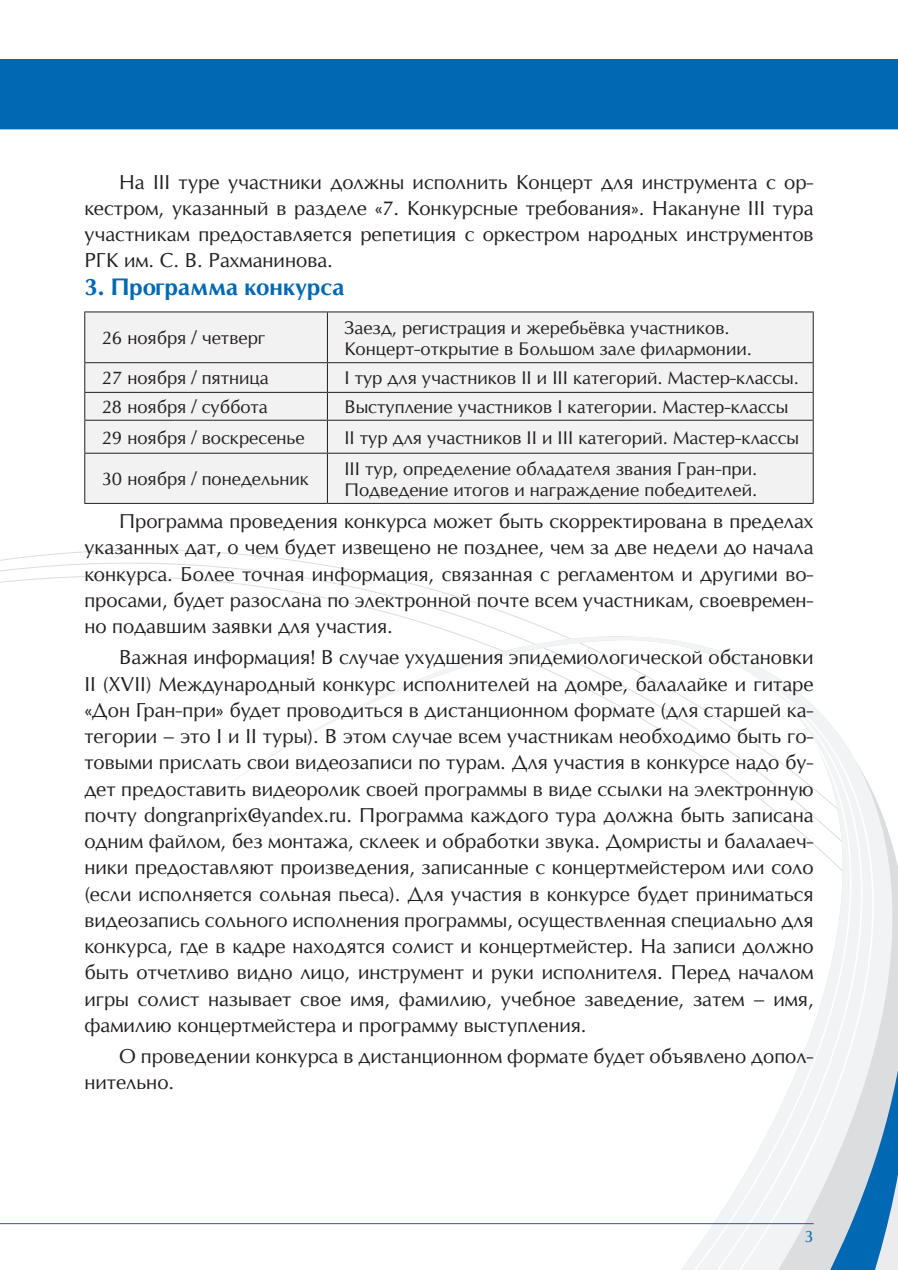
<style>
.page{position:relative;width:898px;height:1270px;background:#fff}
.page>*{position:absolute;margin:0;border:0;box-sizing:border-box;transform-origin:0 0}
.t1{font:700 22.75px "Opium New C";color:#0168b3}
.основной{font:19.25px/26.2px "Opium New C";color:#231f20;text-align:justify}
.Body_Text_Indent_2{font:17.5px "Opium New C";color:#231f20}
.основной-2{font:17.5px "Opium New C";color:#231f20}
.t2{font:15.75px "Opium New C";color:#0168b3}
</style>
<div class="page">
<svg style="left:465px;top:637px;width:428px;height:633px"></svg>
<svg style="left:26px;top:649px;width:848px;height:621px"></svg>
<hr style="left:0;top:1223px;width:814px;height:1px;background:#0168b3">
<div style="left:0;top:59px;width:898px;height:70px;background:#0168b3"></div>
<div style="left:85px;top:312px;width:728px;height:191px;background:#f2f2f2"></div>
<hr style="left:84px;top:311px;width:243px;height:1px;background:#231f20">
<hr style="left:84px;top:312px;width:1px;height:50px;background:#231f20">
<hr style="left:327px;top:311px;width:487px;height:1px;background:#231f20">
<hr style="left:327px;top:312px;width:1px;height:50px;background:#231f20">
<hr style="left:813px;top:312px;width:1px;height:50px;background:#231f20">
<hr style="left:84px;top:362px;width:243px;height:1px;background:#231f20">
<hr style="left:327px;top:362px;width:487px;height:1px;background:#231f20">
<hr style="left:84px;top:392px;width:243px;height:1px;background:#231f20">
<svg style="left:84px;top:363px;width:1px;height:57px"></svg>
<hr style="left:327px;top:392px;width:487px;height:1px;background:#231f20">
<svg style="left:327px;top:363px;width:1px;height:57px"></svg>
<svg style="left:813px;top:363px;width:1px;height:57px"></svg>
<hr style="left:84px;top:420px;width:243px;height:1px;background:#231f20">
<hr style="left:84px;top:421px;width:1px;height:32px;background:#231f20">
<hr style="left:327px;top:420px;width:487px;height:1px;background:#231f20">
<hr style="left:327px;top:421px;width:1px;height:32px;background:#231f20">
<hr style="left:813px;top:421px;width:1px;height:32px;background:#231f20">
<hr style="left:84px;top:453px;width:243px;height:1px;background:#231f20">
<hr style="left:84px;top:454px;width:1px;height:49px;background:#231f20">
<hr style="left:327px;top:453px;width:487px;height:1px;background:#231f20">
<hr style="left:327px;top:454px;width:1px;height:49px;background:#231f20">
<hr style="left:813px;top:454px;width:1px;height:49px;background:#231f20">
<hr style="left:84px;top:503px;width:243px;height:1px;background:#231f20">
<hr style="left:327px;top:503px;width:487px;height:1px;background:#231f20">
<p class="основной" style="left:84px;top:168px;width:731px;text-indent:35px">На III туре участники должны исполнить Концерт для инструмента с ор&shy;кестром, указанный в разделе «7. Конкурсные требования». Накануне III тура участникам предоставляется репетиция с оркестром народных инструментов РГК им. С. В. Рахманинова.</p>
<p class="t1" style="left:84px;top:273px;width:262px">3. Программа конкурса</p>
<p class="Body_Text_Indent_2" style="left:102px;top:327px;width:165px">26 ноября / четверг</p>
<p class="Body_Text_Indent_2" style="left:344px;top:317px;width:387px">Заезд, регистрация и жеребьёвка участников.</p>
<p class="Body_Text_Indent_2" style="left:344px;top:338px;width:409px">Концерт-открытие в Большом зале филармонии.</p>
<p class="основной-2" style="left:102px;top:367px;width:169px">27 ноября / пятница</p>
<p class="Body_Text_Indent_2" style="left:344px;top:367px;width:456px">I тур для участников II и III категорий. Мастер-классы.</p>
<p class="Body_Text_Indent_2" style="left:102px;top:396px;width:168px">28 ноября / суббота</p>
<p class="Body_Text_Indent_2" style="left:344px;top:396px;width:446px">Выступление участников I категории. Мастер-классы</p>
<p class="Body_Text_Indent_2" style="left:102px;top:426px;width:205px">29 ноября / воскресенье</p>
<p class="Body_Text_Indent_2" style="left:344px;top:426px;width:456px">II тур для участников II и III категорий. Мастер-классы</p>
<p class="Body_Text_Indent_2" style="left:102px;top:468px;width:209px">30 ноября / понедельник</p>
<p class="Body_Text_Indent_2" style="left:344px;top:458px;width:414px">III тур, определение обладателя звания Гран-при.</p>
<p class="Body_Text_Indent_2" style="left:344px;top:479px;width:414px">Подведение итогов и награждение победителей.</p>
<p class="основной" style="left:84px;top:508px;width:731px;text-indent:35px">Программа проведения конкурса может быть скорректирована в пределах указанных дат, о чем будет извещено не позднее, чем за две недели до начала конкурса. Более точная информация, связанная с регламентом и другими во&shy;просами, будет разослана по электронной почте всем участникам, своевремен&shy;но подавшим заявки для участия.</p>
<p class="основной" style="left:84px;top:644px;width:731px;text-indent:35px">Важная информация! В случае ухудшения эпидемиологической обстановки II (XVII) Международный конкурс исполнителей на домре, балалайке и гитаре «Дон Гран-при» будет проводиться в дистанционном формате (для старшей ка&shy;тегории – это I и II туры). В этом случае всем участникам необходимо быть го&shy;товыми прислать свои видеозаписи по турам. Для участия в конкурсе надо бу&shy;дет предоставить видеоролик своей программы в виде ссылки на электронную почту dongranprix@yandex.ru. Программа каждого тура должна быть записана одним файлом, без монтажа, склеек и обработки звука. Домристы и балалаеч&shy;ники предоставляют произведения, записанные с концертмейстером или соло (если исполняется сольная пьеса). Для участия в конкурсе будет приниматься видеозапись сольного исполнения программы, осуществленная специально для конкурса, где в кадре находятся солист и концертмейстер. На записи должно быть отчетливо видно лицо, инструмент и руки исполнителя. Перед началом игры солист называет свое имя, фамилию, учебное заведение, затем – имя, фамилию концертмейстера и программу выступления.</p>
<p class="основной" style="left:84px;top:1043px;width:731px;text-indent:35px">О проведении конкурса в дистанционном формате будет объявлено допол&shy;нительно.</p>
<p class="t2" style="left:804px;top:1226px;width:11px">3</p>
</div>
